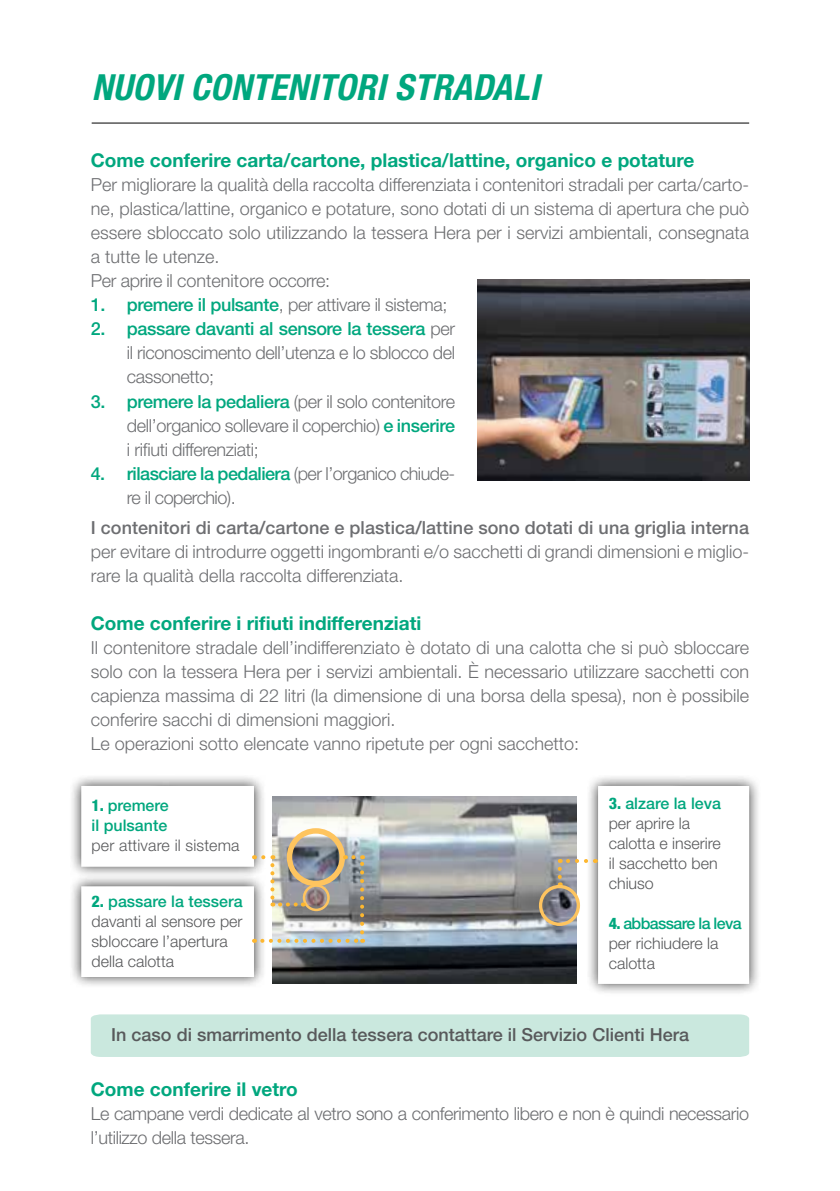
<style>
.page{position:relative;width:840px;height:1191px;background:#fff}
.page>*{position:absolute;margin:0;border:0;box-sizing:border-box;transform-origin:0 0}
.t1{font:italic 700 condensed 36px "Helvetica Neue LT Std";letter-spacing:.01em;color:#00a77e}
.t2{font:700 19px "Helvetica Neue LT Std";color:#00a77e}
.t3{font:300 18px/24px "Helvetica Neue LT Std";color:#6d6e71}
.t4{font:300 18px/24px "Helvetica Neue LT Std";letter-spacing:-.02em;color:#6d6e71}
.t5{font:500 18px "Helvetica Neue LT Std";letter-spacing:.005em;color:#6d6e71}
.t6{font:500 18px "Helvetica Neue LT Std";color:#58595b}
.t7{font:300 18px/24px "Helvetica Neue LT Std";letter-spacing:-.03em;color:#6d6e71}
.t8{font:300 16px/20px "Helvetica Neue LT Std";color:#58595b}
.t9{font:500 16px/20px "Helvetica Neue LT Std";color:#00a77e}
.s1{font-weight:500;color:#00a77e}
.s2{font-weight:800;font-stretch:condensed}
.s3{font-weight:800;font-stretch:condensed;color:#00a77e}
</style>
<div class="page">
<hr style="left:92px;top:123px;width:656px;height:1px;background:#000">
<img style="left:477px;top:280px;width:271px;height:200px">
<img style="left:272px;top:797px;width:304px;height:186px">
<div style="left:585px;top:774px;width:175px;height:222px;background:#000;opacity:.75"></div>
<div style="left:69px;top:874px;width:197px;height:115px;background:#000;opacity:.75"></div>
<div style="left:69px;top:774px;width:197px;height:105px;background:#000;opacity:.75"></div>
<svg style="left:594px;top:786px;width:154px;height:198px"></svg>
<svg style="left:557px;top:859px;width:28px;height:27px"></svg>
<div style="left:286px;top:828px;width:59px;height:58px;border:5px solid #fec45f;border-radius:50%"></div>
<div style="left:538px;top:885px;width:41px;height:41px;border:3px solid #fec45f;border-radius:50%"></div>
<div style="left:302px;top:884px;width:27px;height:27px;border:3px solid #fec45f;border-radius:50%"></div>
<svg style="left:81px;top:786px;width:174px;height:80px"></svg>
<svg style="left:263px;top:855px;width:10px;height:4px"></svg>
<svg style="left:270px;top:865px;width:4px;height:41px"></svg>
<svg style="left:280px;top:902px;width:23px;height:4px"></svg>
<svg style="left:81px;top:886px;width:174px;height:91px"></svg>
<svg style="left:262px;top:938px;width:101px;height:4px"></svg>
<svg style="left:360px;top:855px;width:4px;height:77px"></svg>
<svg style="left:345px;top:855px;width:8px;height:4px"></svg>
<div style="left:91px;top:1014px;width:657px;height:43px;background:#cae8de"></div>
<h1 class="t1" style="left:92px;top:65px;width:138px">NUOVI CONTENITO</h1>
<h1 class="t1" style="left:355px;top:65px;width:184px">RI STRADALI</h1>
<p class="t2" style="left:91px;top:149px;width:605px">Come conferire carta/cartone, plastica/lattine, organico e potature</p>
<p class="t3" style="left:91px;top:173px;width:659px">Per migliorare la qualità della raccolta differenziata i contenitori stradali per carta/carto&shy;ne, plastica/lattine, organico e potature, sono dotati di un sistema di apertura che può essere sbloccato solo utilizzando la tessera Hera per i servizi ambientali, consegnata a tutte le utenze.<br>Per aprire il contenitore occorre:</p>
<p class="t4" style="left:91px;top:293px;width:358px"><span class="s1">1. premere il pulsante</span>, per attivare il sistema;</p>
<p class="t3" style="left:127px;top:317px;width:330px;text-align:justify;text-indent:-36px"><span class="s1">2. passare davanti al sensore la tessera</span> per il riconoscimento dell’utenza e lo sblocco del cassonetto;</p>
<p class="t3" style="left:127px;top:389px;width:329px;text-align:justify;text-indent:-36px"><span class="s1">3. premere la pedaliera</span> (per il solo contenitore dell’organico sollevare il coperchio) <span class="s1">e inserire </span>i rifiuti differenziati;</p>
<p class="t7" style="left:127px;top:461px;width:329px;text-indent:-36px"><span class="s1">4. rilasciare la pedaliera</span> (per l’organico chiude&shy;re il coperchio).</p>
<p class="t5" style="left:91px;top:517px;width:659px">I contenitori di carta/cartone e plastica/lattine sono dotati di una griglia interna</p>
<p class="t3" style="left:91px;top:539px;width:659px">per evitare di introdurre oggetti ingombranti e/o sacchetti di grandi dimensioni e miglio&shy;rare la qualità della raccolta differenziata.</p>
<p class="t2" style="left:91px;top:611px;width:332px">Come conferire i rifiuti indifferenziati</p>
<p class="t3" style="left:91px;top:635px;width:659px">Il contenitore stradale dell’indifferenziato è dotato di una calotta che si può sbloccare solo con la tessera Hera per i servizi ambientali. È necessario utilizzare sacchetti con capienza massima di 22 litri (la dimensione di una borsa della spesa), non è possibile conferire sacchi di dimensioni maggiori.<br>Le operazioni sotto elencate vanno ripetute per ogni sacchetto:</p>
<p class="t9" style="left:92px;top:794px;width:79px"><span class="s2">1.</span> premere il pulsante</p>
<p class="t8" style="left:92px;top:834px;width:149px">per attivare il sistema</p>
<p class="t8" style="left:92px;top:890px;width:152px"><span class="s3">2.</span> <span class="s1">passare la tessera </span>davanti al sensore per sbloccare l’apertura della calotta</p>
<p class="t8" style="left:608px;top:793px;width:114px"><span class="s3">3.</span> <span class="s1">alzare la leva </span>per aprire la calotta e inserire il sacchetto ben chiuso</p>
<p class="t8" style="left:608px;top:913px;width:134px"><span class="s3">4.</span> <span class="s1">abbassare la leva </span>per richiudere la calotta</p>
<p class="t6" style="left:111px;top:1023px;width:579px">In caso di smarrimento della tessera contattare il Servizio Clienti Hera</p>
<p class="t2" style="left:91px;top:1077px;width:208px">Come conferire il vetro</p>
<p class="t4" style="left:91px;top:1101px;width:659px">Le campane verdi dedicate al vetro sono a conferimento libero e non è quindi necessario l’utilizzo della tessera.</p>
</div>
